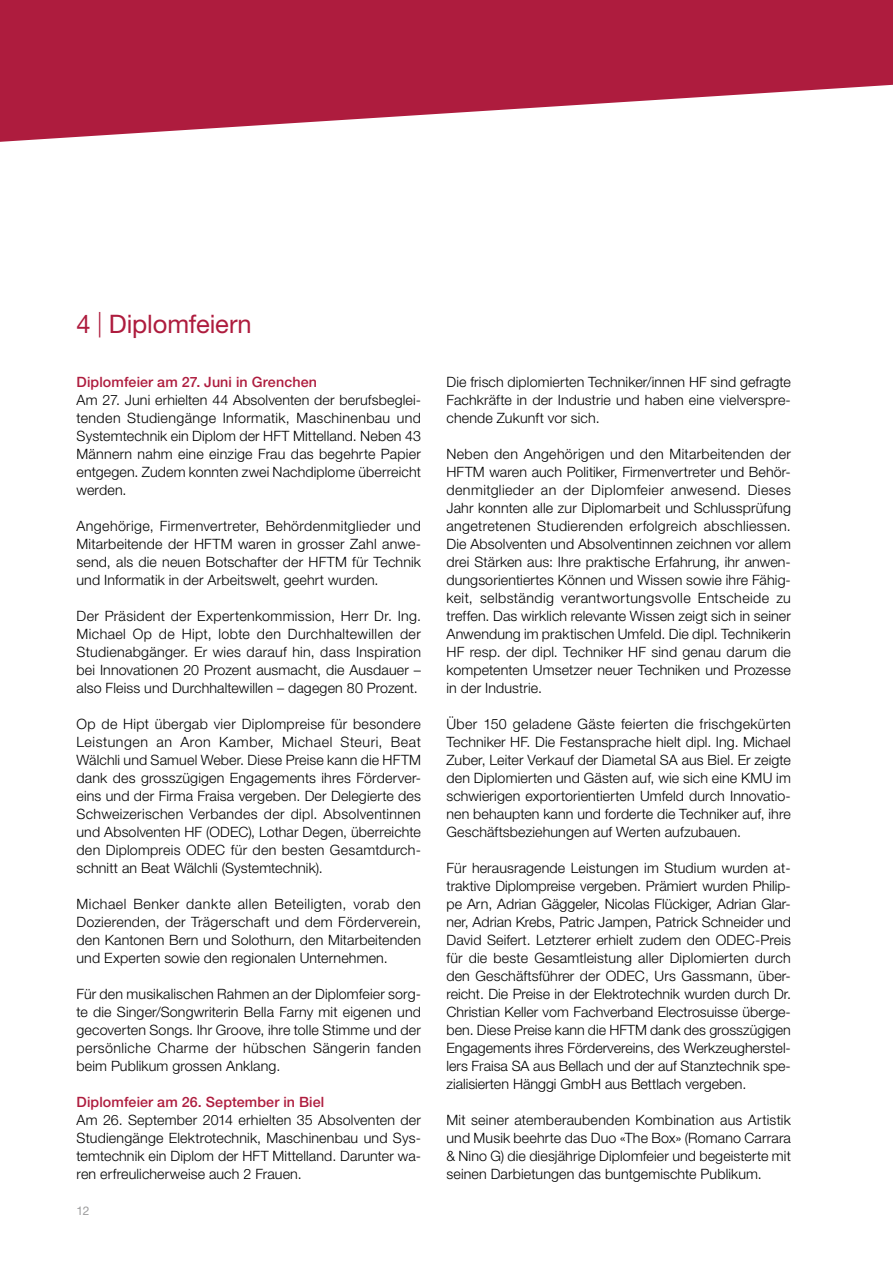
<style>
.page{position:relative;width:893px;height:1263px;background:#fff}
.page>*{position:absolute;margin:0;border:0;box-sizing:border-box;transform-origin:0 0}
.t1{font:25.5px "Helvetica Neue LT Std";letter-spacing:-.005em;color:#ae1c3e}
.t2{font:300 14.25px/18px "Helvetica Neue LT Std";letter-spacing:.01em;color:#000;text-align:justify}
.t3{font:500 14.25px "Helvetica Neue LT Std";letter-spacing:.01em;color:#ae1c3e}
.t4{font:12px "Helvetica Neue LT Std";color:#9c9c9d}
</style>
<div class="page">
<svg style="left:0;top:0;width:893px;height:142px;fill:#ae1c3e"></svg>
<h1 class="t1" style="left:77px;top:309px;width:177px">4 | Diplomfeiern</h1>
<p class="t3" style="left:77px;top:373px;width:242px">Diplomfeier am 27. Juni in Grenchen</p>
<p class="t2" style="left:77px;top:391px;width:346px">Am 27. Juni erhielten 44 Absolventen der berufsbeglei&shy;tenden Studiengänge Informatik, Maschinenbau und Systemtechnik ein Diplom der HFT Mittelland. Neben 43<br>Männern nahm eine einzige Frau das begehrte Papier entgegen. Zudem konnten zwei Nachdiplome überreicht werden.</p>
<p class="t2" style="left:77px;top:517px;width:346px">Angehörige, Firmenvertreter, Behördenmitglieder und Mitarbeitende der HFTM waren in grosser Zahl anwe&shy;send, als die neuen Botschafter der HFTM für Technik und Informatik in der Arbeitswelt, geehrt wurden.</p>
<p class="t2" style="left:77px;top:607px;width:346px">Der Präsident der Expertenkommission, Herr Dr. Ing.<br>Michael Op de Hipt, lobte den Durchhaltewillen der Studienabgänger. Er wies darauf hin, dass Inspiration bei Innovationen 20 Prozent ausmacht, die Ausdauer – also Fleiss und Durchhaltewillen – dagegen 80 Prozent.</p>
<p class="t2" style="left:77px;top:715px;width:346px">Op de Hipt übergab vier Diplompreise für besondere Leistungen an Aron Kamber, Michael Steuri, Beat Wälchli und Samuel Weber. Diese Preise kann die HFTM dank des grosszügigen Engagements ihres Förderver&shy;eins und der Firma Fraisa vergeben. Der Delegierte des Schweizerischen Verbandes der dipl. Absolventinnen und Absolventen HF (ODEC), Lothar Degen, überreichte den Diplompreis ODEC für den besten Gesamtdurch&shy;schnitt an Beat Wälchli (Systemtechnik).</p>
<p class="t2" style="left:77px;top:895px;width:346px">Michael Benker dankte allen Beteiligten, vorab den Dozierenden, der Trägerschaft und dem Förderverein, den Kantonen Bern und Solothurn, den Mitarbeitenden und Experten sowie den regionalen Unternehmen.</p>
<p class="t2" style="left:77px;top:985px;width:346px">Für den musikalischen Rahmen an der Diplomfeier sorg&shy;te die Singer/Songwriterin Bella Farny mit eigenen und gecoverten Songs. Ihr Groove, ihre tolle Stimme und der persönliche Charme der hübschen Sängerin fanden beim Publikum grossen Anklang.</p>
<p class="t3" style="left:77px;top:1093px;width:249px">Diplomfeier am 26. September in Biel</p>
<p class="t2" style="left:77px;top:1111px;width:346px">Am 26. September 2014 erhielten 35 Absolventen der Studiengänge Elektrotechnik, Maschinenbau und Sys&shy;temtechnik ein Diplom der HFT Mittelland. Darunter wa&shy;ren erfreulicherweise auch 2 Frauen.</p>
<p class="t4" style="left:77px;top:1204px;width:14px">12</p>
<p class="t2" style="left:446px;top:373px;width:346px">Die frisch diplomierten Techniker/innen HF sind gefragte Fachkräfte in der Industrie und haben eine vielverspre&shy;chende Zukunft vor sich.</p>
<p class="t2" style="left:446px;top:445px;width:346px">Neben den Angehörigen und den Mitarbeitenden der HFTM waren auch Politiker, Firmenvertreter und Behör&shy;denmitglieder an der Diplomfeier anwesend. Dieses Jahr konnten alle zur Diplomarbeit und Schlussprüfung angetretenen Studierenden erfolgreich abschliessen.<br>Die Absolventen und Absolventinnen zeichnen vor allem drei Stärken aus: Ihre praktische Erfahrung, ihr anwen&shy;dungsorientiertes Können und Wissen sowie ihre Fähig&shy;keit, selbständig verantwortungsvolle Entscheide zu treffen. Das wirklich relevante Wissen zeigt sich in seiner Anwendung im praktischen Umfeld. Die dipl. Technikerin HF resp. der dipl. Techniker HF sind genau darum die kompetenten Umsetzer neuer Techniken und Prozesse in der Industrie.</p>
<p class="t2" style="left:446px;top:714px;width:346px">Über 150 geladene Gäste feierten die frischgekürten Techniker HF. Die Festansprache hielt dipl. Ing. Michael Zuber, Leiter Verkauf der Diametal SA aus Biel. Er zeigte den Diplomierten und Gästen auf, wie sich eine KMU im schwierigen exportorientierten Umfeld durch Innovatio&shy;nen behaupten kann und forderte die Techniker auf, ihre Geschäftsbeziehungen auf Werten aufzubauen.</p>
<p class="t2" style="left:446px;top:858px;width:346px">Für herausragende Leistungen im Studium wurden at&shy;traktive Diplompreise vergeben. Prämiert wurden Philip&shy;pe Arn, Adrian Gäggeler, Nicolas Flückiger, Adrian Glar&shy;ner, Adrian Krebs, Patric Jampen, Patrick Schneider und David Seifert. Letzterer erhielt zudem den ODEC-Preis für die beste Gesamtleistung aller Diplomierten durch den Geschäftsführer der ODEC, Urs Gassmann, über&shy;reicht. Die Preise in der Elektrotechnik wurden durch Dr.<br>Christian Keller vom Fachverband Electrosuisse überge&shy;ben. Diese Preise kann die HFTM dank des grosszügigen Engagements ihres Fördervereins, des Werkzeugherstel&shy;lers Fraisa SA aus Bellach und der auf Stanztechnik spe&shy;zialisierten Hänggi GmbH aus Bettlach vergeben.</p>
<p class="t2" style="left:446px;top:1110px;width:346px">Mit seiner atemberaubenden Kombination aus Artistik und Musik beehrte das Duo «The Box» (Romano Carrara &amp; Nino G) die diesjährige Diplomfeier und begeisterte mit seinen Darbietungen das buntgemischte Publikum.</p>
</div>
